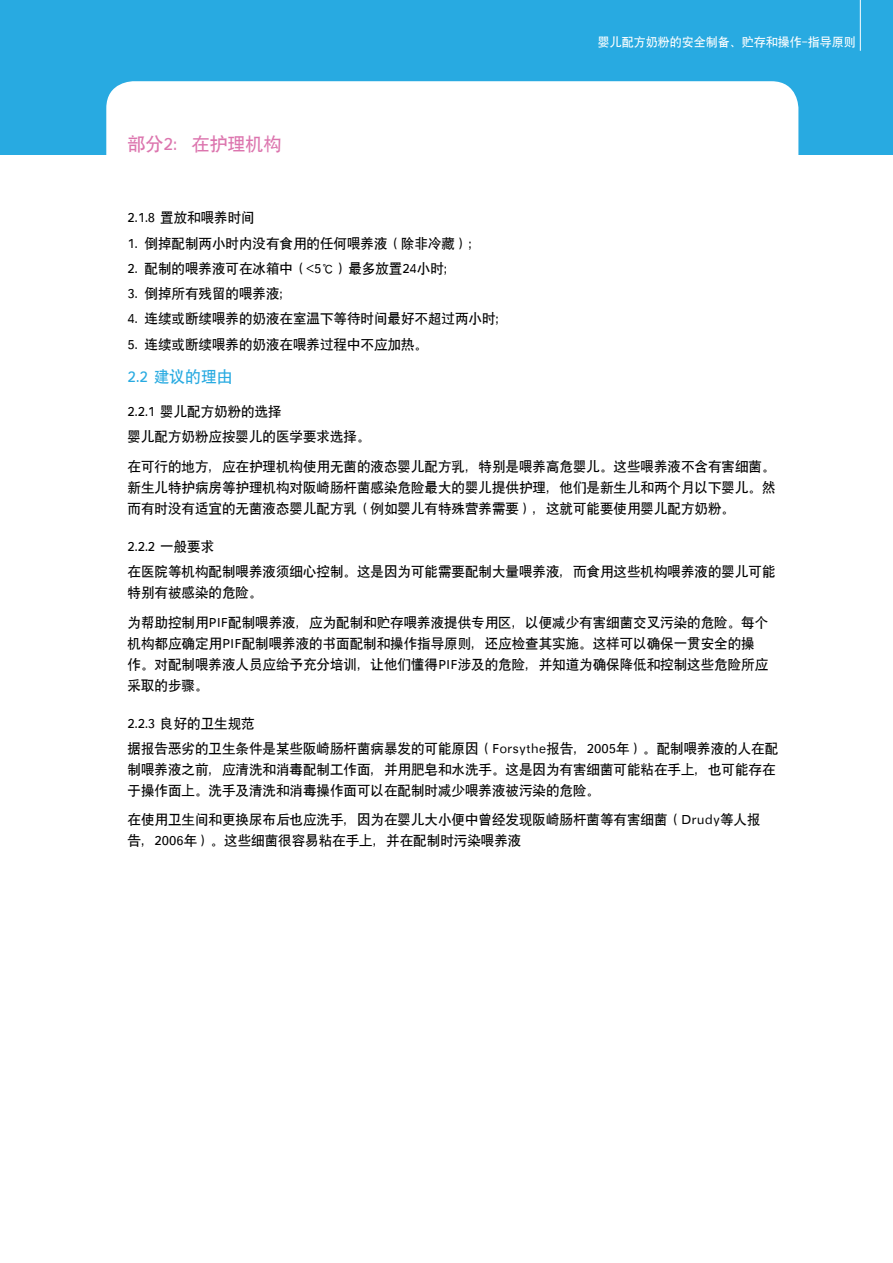
<style>
.page{position:relative;width:893px;height:1263px;background:#fff}
.page>*{position:absolute;margin:0;border:0;box-sizing:border-box;transform-origin:0 0}
.t1{font:18px "SIL Hei Med Jian";color:#dc75ae}
.t2{font:15.75px "SIL Hei Med Jian";color:#28aae1}
.t3{font:13.5px/21px "SIL Hei Med Jian";color:#000}
.t4{font:12px "SIL Hei Med Jian";color:#fff}
</style>
<div class="page">
<div style="left:0;top:0;width:893px;height:154px;background:#28aae1"></div>
<div style="left:106px;top:81px;width:692px;height:103px;background:#fff;border-radius:27px"></div>
<hr style="left:860px;top:0;width:1px;height:51px;background:#fff">
<h1 class="t1" style="left:128px;top:132px;width:155px">部分2：在护理机构</h1>
<p class="t4" style="left:598px;top:34px;width:259px">婴儿配方奶粉的安全制备、贮存和操作-指导原则</p>
<p class="t3" style="left:128px;top:206px;width:129px">2.1.8 置放和喂养时间</p>
<p class="t3" style="left:128px;top:231px;width:356px">1. 倒掉配制两小时内没有食用的任何喂养液（除非冷藏）；</p>
<p class="t3" style="left:128px;top:257px;width:331px">2. 配制的喂养液可在冰箱中（&lt;5℃）最多放置24小时；</p>
<p class="t3" style="left:128px;top:282px;width:167px">3. 倒掉所有残留的喂养液；</p>
<p class="t3" style="left:128px;top:307px;width:383px">4. 连续或断续喂养的奶液在室温下等待时间最好不超过两小时；</p>
<p class="t3" style="left:128px;top:332px;width:302px">5. 连续或断续喂养的奶液在喂养过程中不应加热。</p>
<p class="t2" style="left:128px;top:367px;width:106px">2.2 建议的理由</p>
<p class="t3" style="left:128px;top:398px;width:244px;line-height:25.2px">2.2.1 婴儿配方奶粉的选择<br>婴儿配方奶粉应按婴儿的医学要求选择。</p>
<p class="t3" style="left:128px;top:455px;width:649px;text-align:justify">在可行的地方，应在护理机构使用无菌的液态婴儿配方乳，特别是喂养高危婴儿。这些喂养液不含有害细菌。新生儿特护病房等护理机构对阪崎肠杆菌感染危险最大的婴儿提供护理，他们是新生儿和两个月以下婴儿。然而有时没有适宜的无菌液态婴儿配方乳（例如婴儿有特殊营养需要），这就可能要使用婴儿配方奶粉。</p>
<p class="t3" style="left:128px;top:533px;width:649px;line-height:25.2px">2.2.2 一般要求<br>在医院等机构配制喂养液须细心控制。这是因为可能需要配制大量喂养液，而食用这些机构喂养液的婴儿可能</p>
<p class="t3" style="left:128px;top:577px;width:642px;line-height:29.5px">特别有被感染的危险。<br>为帮助控制用PIF配制喂养液，应为配制和贮存喂养液提供专用区，以便减少有害细菌交叉污染的危险。每个</p>
<p class="t3" style="left:128px;top:631px;width:642px">机构都应确定用PIF配制喂养液的书面配制和操作指导原则，还应检查其实施。这样可以确保一贯安全的操作。对配制喂养液人员应给予充分培训，让他们懂得PIF涉及的危险，并知道为确保降低和控制这些危险所应采取的步骤。</p>
<p class="t3" style="left:128px;top:709px;width:652px;line-height:25.2px">2.2.3 良好的卫生规范<br>据报告恶劣的卫生条件是某些阪崎肠杆菌病暴发的可能原因（Forsythe报告，2005年）。配制喂养液的人在配</p>
<p class="t3" style="left:128px;top:758px;width:649px">制喂养液之前，应清洗和消毒配制工作面，并用肥皂和水洗手。这是因为有害细菌可能粘在手上，也可能存在于操作面上。洗手及清洗和消毒操作面可以在配制时减少喂养液被污染的危险。</p>
<p class="t3" style="left:128px;top:808px;width:634px">在使用卫生间和更换尿布后也应洗手，因为在婴儿大小便中曾经发现阪崎肠杆菌等有害细菌（Drudy等人报告，2006年）。这些细菌很容易粘在手上，并在配制时污染喂养液</p>
</div>
